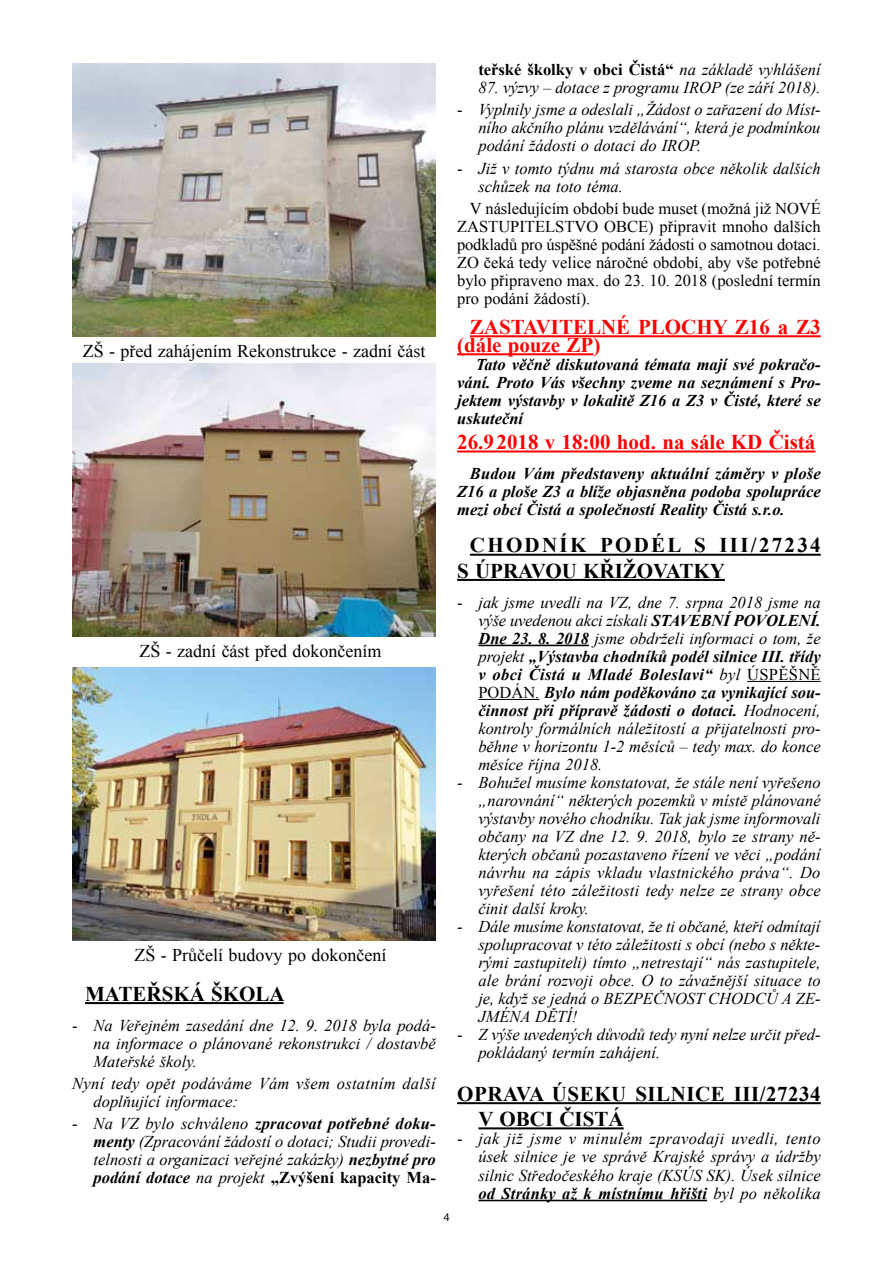
<style>
.page{position:relative;width:893px;height:1263px;background:#fff}
.page>*{position:absolute;margin:0;border:0;box-sizing:border-box;transform-origin:0 0}
.t1{font:700 21px/18px "Times New Roman";color:#f00}
.t2{font:700 21px/25.2px "Times New Roman";letter-spacing:.01em;color:#000}
.t3{font:700 21px/25.2px "Times New Roman";letter-spacing:.11em;color:#000}
.t4{font:18px "Times New Roman";color:#000}
.t5{font:italic 16.5px/18px "Times New Roman";color:#000;text-align:justify}
.t6{font:italic 700 16.5px/18px "Times New Roman";color:#000;text-align:justify}
.t7{font:16.5px/18px "Times New Roman";color:#000;text-align:justify}
.t8{font:700 16.5px "Times New Roman";color:#000}
.t9{font:12px "Nimbus San DEE";color:#000}
.s1{font-style:normal}
.s2{font-weight:700}
.s3{font-weight:700;font-style:normal}
.s4{font-weight:400;font-style:italic}
</style>
<div class="page">
<hr style="left:85px;top:1002px;width:198px;height:2px;background:#000">
<hr style="left:470px;top:335px;width:351px;height:2px;background:#f00">
<hr style="left:457px;top:353px;width:136px;height:2px;background:#f00">
<hr style="left:457px;top:450px;width:358px;height:2px;background:#f00">
<hr style="left:470px;top:554px;width:351px;height:2px;background:#000">
<hr style="left:457px;top:579px;width:268px;height:2px;background:#000">
<hr style="left:478px;top:645px;width:111px;height:1px;background:#000">
<hr style="left:747px;top:681px;width:74px;height:1px;background:#000">
<hr style="left:478px;top:699px;width:61px;height:1px;background:#000">
<hr style="left:457px;top:1102px;width:364px;height:2px;background:#000">
<hr style="left:478px;top:1127px;width:146px;height:2px;background:#000">
<hr style="left:478px;top:1200px;width:229px;height:1px;background:#000">
<img style="left:72px;top:64px;width:364px;height:272px">
<img style="left:72px;top:364px;width:364px;height:272px">
<img style="left:72px;top:668px;width:364px;height:272px">
<p class="t4" style="left:83px;top:338px;width:344px">ZŠ - před zahájením Rekonstrukce - zadní část</p>
<p class="t4" style="left:139px;top:638px;width:243px">ZŠ - zadní část před dokončením</p>
<p class="t4" style="left:134px;top:942px;width:253px">ZŠ - Průčelí budovy po dokončení</p>
<p class="t2" style="left:85px;top:980px;width:201px">MATEŘSKÁ ŠKOLA</p>
<p class="t5" style="left:94px;top:1016px;width:344px;text-indent:-21px"><span class="s1">-</span> Na Veřejném zasedání dne 12. 9. 2018 byla podá&shy;na informace o plánované rekonstrukci / dostavbě Mateřské školy.</p>
<p class="t5" style="left:94px;top:1074px;width:344px;text-indent:-21px">Nyní tedy opět podáváme Vám všem ostatním další doplňující informace:</p>
<p class="t5" style="left:94px;top:1114px;width:344px;text-indent:-21px"><span class="s1">-</span> Na VZ bylo schváleno <span class="s2">zpracovat potřebné doku&shy;menty</span> (Zpracování žádostí o dotaci; Studii provedi&shy;telnosti a organizaci veřejné zakázky) <span class="s2">nezbytné pro podání dotace</span> na projekt <span class="s3">„Zvýšení kapacity Ma-</span></p>
<p class="t8" style="left:478px;top:58px;width:344px">teřské školky v obci Čistá“ <span class="s4">na základě vyhlášení</span></p>
<p class="t5" style="left:478px;top:78px;width:344px">87. výzvy – dotace z programu IROP (ze září 2018).</p>
<p class="t5" style="left:478px;top:101px;width:344px;text-indent:-21px"><span class="s1">-</span> Vyplnily jsme a odeslali „Žádost o zařazení do Míst&shy;ního akčního plánu vzdělávání“, která je podmínkou podání žádosti o dotaci do IROP.</p>
<p class="t5" style="left:478px;top:159px;width:344px;text-indent:-21px"><span class="s1">-</span> Již v tomto týdnu má starosta obce několik dalších schůzek na toto téma.</p>
<p class="t7" style="left:457px;top:199px;width:365px;text-indent:13px">V následujícím období bude muset (možná již NOVÉ ZASTUPITELSTVO OBCE) připravit mnoho dalších podkladů pro úspěšné podání žádosti o samotnou dotaci.<br>ZO čeká tedy velice náročné období, aby vše potřebné bylo připraveno max. do 23. 10. 2018 (poslední termín pro podání žádostí).</p>
<p class="t1" style="left:457px;top:317px;width:365px;text-indent:13px">ZASTAVITELNÉ PLOCHY Z16 a Z3 (dále pouze ZP)</p>
<p class="t6" style="left:457px;top:355px;width:365px;text-indent:19px">Tato věčně diskutovaná témata mají své pokračo&shy;vání. Proto Vás všechny zveme na seznámení s Pro&shy;jektem výstavby v lokalitě Z16 a Z3 v Čisté, které se uskuteční</p>
<p class="t1" style="left:457px;top:433px;width:360px">26.9 2018 v 18:00 hod. na sále KD Čistá</p>
<p class="t6" style="left:457px;top:464px;width:365px;text-indent:13px">Budou Vám představeny aktuální záměry v ploše Z16 a ploše Z3 a blíže objasněna podoba spolupráce mezi obcí Čistá a společností Reality Čistá s.r.o.</p>
<p class="t3" style="left:457px;top:532px;width:365px;text-indent:13px">CHODNÍK PODÉL S III/27234<br>S ÚPRAVOU KŘIŽOVATKY</p>
<p class="t5" style="left:478px;top:593px;width:344px;text-indent:-21px"><span class="s1">-</span> jak jsme uvedli na VZ, dne 7. srpna 2018 jsme na výše uvedenou akci získali <span class="s2">STAVEBNÍ POVOLENÍ.<br>Dne 23. 8. 2018</span> jsme obdrželi informaci o tom, že projekt <span class="s2">„Výstavba chodníků podél silnice III. třídy v obci Čistá u Mladé Boleslavi“</span> byl <span class="s1">ÚSPĚŠNĚ PODÁN.</span> <span class="s2">Bylo nám poděkováno za vynikající sou&shy;činnost při přípravě žádosti o dotaci.</span> Hodnocení, kontroly formálních náležitostí a přijatelnosti pro&shy;běhne v horizontu 1-2 měsíců – tedy max. do konce měsíce října 2018.</p>
<p class="t5" style="left:478px;top:773px;width:344px;text-indent:-21px"><span class="s1">-</span> Bohužel musíme konstatovat, že stále není vyřešeno „narovnání“ některých pozemků v místě plánované výstavby nového chodníku. Tak jak jsme informovali občany na VZ dne 12. 9. 2018, bylo ze strany ně&shy;kterých občanů pozastaveno řízení ve věci „podání návrhu na zápis vkladu vlastnického práva“. Do vyřešení této záležitosti tedy nelze ze strany obce činit další kroky.</p>
<p class="t5" style="left:478px;top:917px;width:344px;text-indent:-21px"><span class="s1">-</span> Dále musíme konstatovat, že ti občané, kteří odmítají spolupracovat v této záležitosti s obcí (nebo s někte&shy;rými zastupiteli) tímto „netrestají“ nás zastupitele, ale brání rozvoji obce. O to závažnější situace to je, když se jedná o BEZPEČNOST CHODCŮ A ZE-JMÉNA DĚTÍ!</p>
<p class="t5" style="left:478px;top:1025px;width:344px;text-indent:-21px"><span class="s1">-</span> Z výše uvedených důvodů tedy nyní nelze určit před&shy;pokládaný termín zahájení.</p>
<p class="t2" style="left:478px;top:1081px;width:344px;text-indent:-21px">OPRAVA ÚSEKU SILNICE III/27234<br>V OBCI ČISTÁ</p>
<p class="t5" style="left:478px;top:1129px;width:344px;text-indent:-21px"><span class="s1">-</span> jak již jsme v minulém zpravodaji uvedli, tento úsek silnice je ve správě Krajské správy a údržby silnic Středočeského kraje (KSÚS SK). Úsek silnice <span class="s2">od Stránky až k místnímu hřišti</span> byl po několika</p>
<p class="t9" style="left:443px;top:1210px;width:8px">4</p>
</div>
